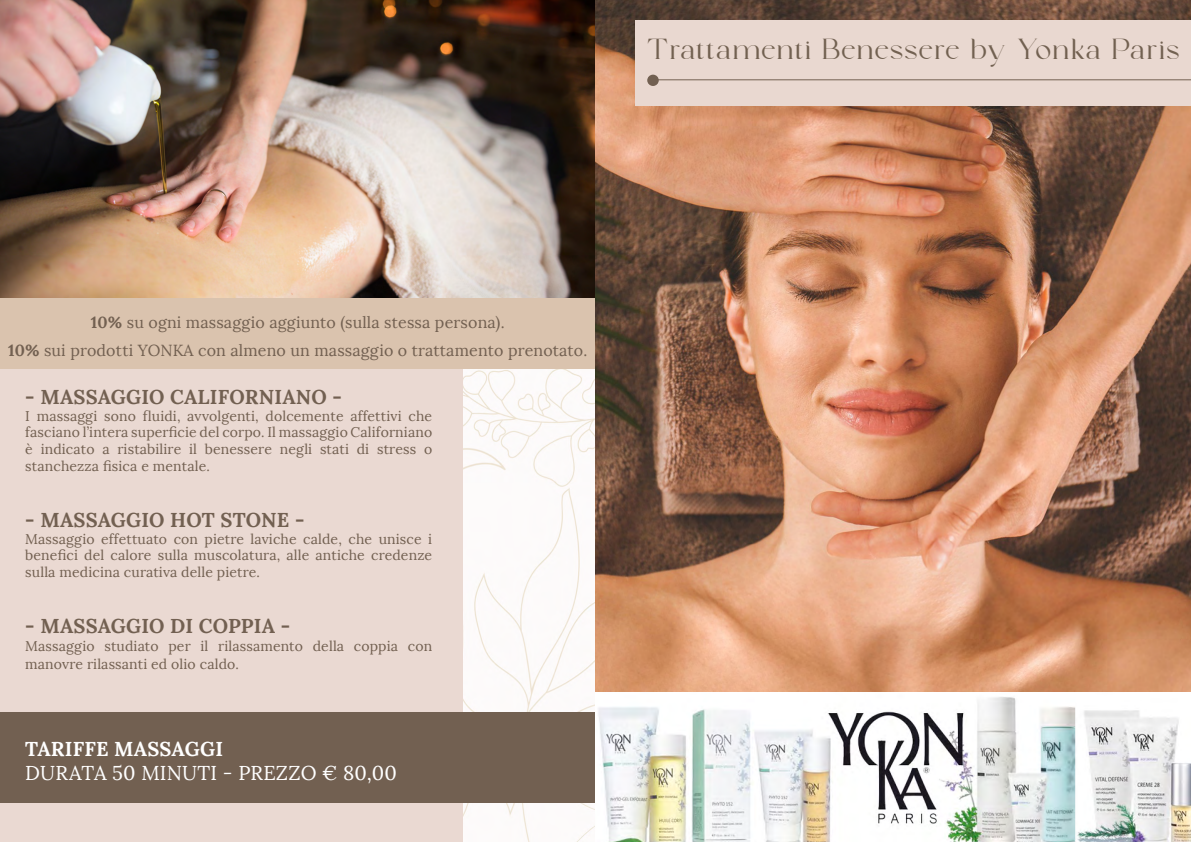
<style>
.page{position:relative;width:1191px;height:842px;background:#fff}
.page>*{position:absolute;margin:0;border:0;box-sizing:border-box;transform-origin:0 0}
.t1{font:25px "Kugile";letter-spacing:.035em;color:#726151}
.t2{font:700 20px "Lora";letter-spacing:.01em;color:#726051}
.t3{font:20px "Lora";letter-spacing:.01em;color:#fff}
.t4{font:700 20px "Lora";letter-spacing:.01em;color:#fff}
.t5{font:16px/28.4px "Lora";letter-spacing:.01em;color:#726051;text-align:center}
.t6{font:14px/16.8px "Lora";letter-spacing:.01em;color:#726051;text-align:justify}
.s1{font-weight:700}
</style>
<div class="page">
<img style="left:0;top:0;width:595px;height:299px">
<div style="left:0;top:355px;width:463px;height:487px;background:#e9d8d0"></div>
<img style="left:463px;top:369px;width:132px;height:473px">
<div style="left:0;top:712px;width:595px;height:91px;background:#726051"></div>
<div style="left:0;top:299px;width:595px;height:70px;background:#dac3ae"></div>
<img style="left:595px;top:0;width:596px;height:692px">
<div style="left:635px;top:21px;width:556px;height:85px;background:#e9d8d0"></div>
<hr style="left:653px;top:79px;width:538px;height:1px;background:#736152">
<div style="left:647px;top:75px;width:12px;height:11px;background:#726051;border-radius:50%"></div>
<img style="left:598px;top:697px;width:593px;height:145px">
<h1 class="t1" style="left:647px;top:35px;width:534px">Trattamenti Benessere by Yonka Paris</h1>
<p class="t5" style="left:8px;top:308px;width:581px"><span class="s1">10%</span> su ogni massaggio aggiunto (sulla stessa persona).<br><span class="s1">10%</span> sui prodotti YONKA con almeno un massaggio o trattamento prenotato.</p>
<h2 class="t2" style="left:25px;top:384px;width:318px">- MASSAGGIO CALIFORNIANO -</h2>
<p class="t6" style="left:25px;top:407px;width:408px">I massaggi sono fluidi, avvolgenti, dolcemente affettivi che fasciano l’intera superficie del corpo. Il massaggio Californiano è indicato a ristabilire il benessere negli stati di stress o stanchezza fisica e mentale.</p>
<h2 class="t2" style="left:25px;top:507px;width:281px">- MASSAGGIO HOT STONE -</h2>
<p class="t6" style="left:25px;top:530px;width:408px">Massaggio effettuato con pietre laviche calde, che unisce i benefici del calore sulla muscolatura, alle antiche credenze sulla medicina curativa delle pietre.</p>
<h2 class="t2" style="left:25px;top:613px;width:266px">- MASSAGGIO DI COPPIA -</h2>
<p class="t6" style="left:25px;top:637px;width:408px;line-height:18px">Massaggio studiato per il rilassamento della coppia con manovre rilassanti ed olio caldo.</p>
<h2 class="t4" style="left:25px;top:736px;width:199px">TARIFFE MASSAGGI</h2>
<h2 class="t3" style="left:25px;top:761px;width:373px">DURATA 50 MINUTI - PREZZO € 80,00</h2>
</div>
